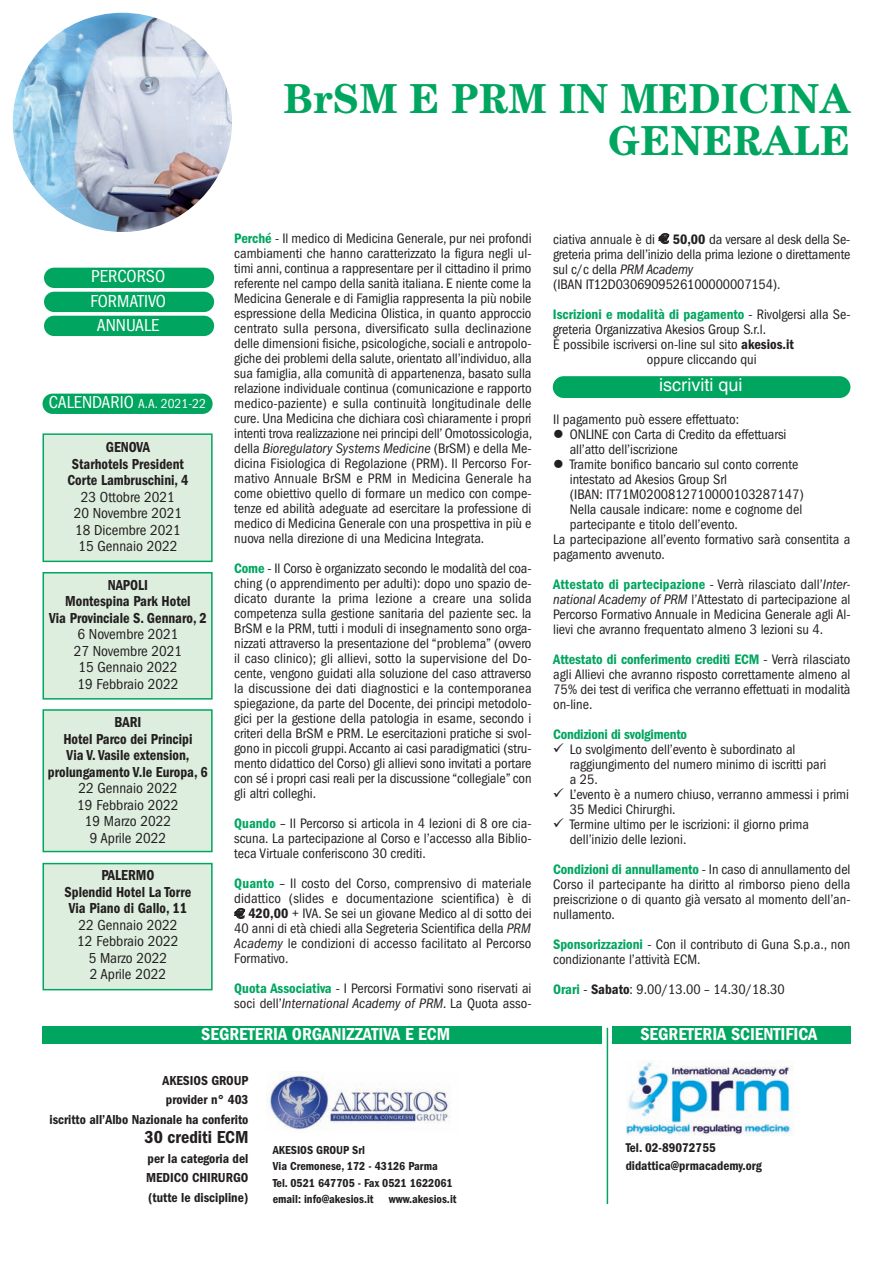
<style>
.page{position:relative;width:893px;height:1263px;background:#fff}
.page>*{position:absolute;margin:0;border:0;box-sizing:border-box;transform-origin:0 0}
.t1{font:700 42px/42px "Century";color:#00a65f;text-align:right}
.t2{font:600 condensed 18px "Franklin Gothic";color:#fff}
.t3{font:condensed 18px/24px "Franklin Gothic";color:#fff;text-align:center}
.t4{font:600 condensed 18px "Franklin Gothic";color:#231f20}
.t5{font:18px "Helvetica";color:#fff}
.t6{font:600 condensed 15px/16.5px "Franklin Gothic";color:#231f20;text-align:center;scale:.95 1}
.t7{font:condensed 15px/16.5px "Franklin Gothic";color:#231f20;text-align:center}
.t8{font:condensed 14.25px/15px "Franklin Gothic";color:#231f20;text-align:justify}
.t9{font:600 condensed 14.25px "Franklin Gothic";color:#00a65f}
.t10{font:600 condensed 13.5px/19.5px "Franklin Gothic";color:#231f20;text-align:right}
.t11{font:condensed 13.5px "Franklin Gothic";color:#fff}
.t12{font:600 condensed 13.2px/18px "Franklin Gothic";color:#231f20}
.t13{font:600 condensed 12px/16.5px "Franklin Gothic";color:#231f20}
.s1{font-size:18px}
.s2{font-weight:600;color:#00a65f}
.s3{font-style:italic}
.s4{font-family:"Euro Sans";font-weight:700;font-stretch:normal}
.s5{font-weight:600}
.s6{font-weight:400;color:#231f20}
</style>
<div class="page">
<img style="left:267px;top:1074px;width:183px;height:56px">
<div style="left:43px;top:1026px;width:559px;height:18px;background:#00a65f"></div>
<hr style="left:607px;top:1028px;width:1px;height:176px;background:#00a65f">
<div style="left:612px;top:1026px;width:238px;height:18px;background:#00a65f"></div>
<div style="left:44px;top:435px;width:167px;height:126px;background:#deeede"></div>
<div style="left:43px;top:433px;width:170px;height:129px;border:2px solid #00a65f"></div>
<div style="left:44px;top:573px;width:167px;height:125px;background:#deeede"></div>
<div style="left:43px;top:572px;width:170px;height:127px;border:2px solid #00a65f"></div>
<div style="left:44px;top:711px;width:167px;height:140px;background:#deeede"></div>
<div style="left:43px;top:709px;width:170px;height:143px;border:2px solid #00a65f"></div>
<img style="left:626px;top:1061px;width:167px;height:75px">
<div style="left:44px;top:864px;width:167px;height:125px;background:#deeede"></div>
<div style="left:43px;top:863px;width:170px;height:127px;border:2px solid #00a65f"></div>
<div style="left:553px;top:376px;width:297px;height:22px;background:#00a65f;border-radius:11px"></div>
<img style="left:13px;top:13px;width:219px;height:219px;border-radius:50%">
<div style="left:44px;top:268px;width:170px;height:20px;background:#00a65f;border-radius:10px"></div>
<div style="left:44px;top:292px;width:170px;height:20px;background:#00a65f;border-radius:10px"></div>
<div style="left:44px;top:316px;width:170px;height:20px;background:#00a65f;border-radius:10px"></div>
<div style="left:43px;top:394px;width:170px;height:20px;background:#00a65f;border-radius:10px"></div>
<h1 class="t1" style="left:284px;top:81px;width:568px">BrSM E PRM IN MEDICINA<br>GENERALE</h1>
<p class="t3" style="left:91px;top:266px;width:77px">PERCORSO<br>FORMATIVO<br>ANNUALE</p>
<p class="t11" style="left:49px;top:399px;width:159px"><span class="s1">CALENDARIO</span> A.A. 2021-22</p>
<p class="t6" style="left:67px;top:440px;width:129px">GENOVA<br>Starhotels President<br>Corte Lambruschini, 4</p>
<p class="t7" style="left:74px;top:489px;width:110px">23 Ottobre 2021<br>20 Novembre 2021<br>18 Dicembre 2021<br>15 Gennaio 2022</p>
<p class="t6" style="left:49px;top:578px;width:168px">NAPOLI<br>Montespina Park Hotel<br>Via Provinciale S. Gennaro, 2</p>
<p class="t7" style="left:74px;top:627px;width:110px">6 Novembre 2021<br>27 Novembre 2021<br>15 Gennaio 2022<br>19 Febbraio 2022</p>
<p class="t6" style="left:48px;top:715px;width:170px">BARI<br>Hotel Parco dei Principi<br>Via V. Vasile extension, prolungamento V.le Europa, 6</p>
<p class="t7" style="left:77px;top:781px;width:103px">22 Gennaio 2022<br>19 Febbraio 2022<br>19 Marzo 2022<br>9 Aprile 2022</p>
<p class="t6" style="left:65px;top:868px;width:135px">PALERMO<br>Splendid Hotel La Torre<br>Via Piano di Gallo, 11</p>
<p class="t7" style="left:77px;top:918px;width:103px">22 Gennaio 2022<br>12 Febbraio 2022<br>5 Marzo 2022<br>2 Aprile 2022</p>
<p class="t8" style="left:234px;top:232px;width:299px"><span class="s2">Perché</span> - Il medico di Medicina Generale, pur nei profondi cambiamenti che hanno caratterizzato la figura negli ul&shy;timi anni, continua a rappresentare per il cittadino il primo referente nel campo della sanità italiana. E niente come la Medicina Generale e di Famiglia rappresenta la più nobile espressione della Medicina Olistica, in quanto approccio centrato sulla persona, diversificato sulla declinazione delle dimensioni fisiche, psicologiche, sociali e antropolo&shy;giche dei problemi della salute, orientato all’individuo, alla sua famiglia, alla comunità di appartenenza, basato sulla relazione individuale continua (comunicazione e rapporto medico-paziente) e sulla continuità longitudinale delle cure. Una Medicina che dichiara così chiaramente i propri intenti trova realizzazione nei principi dell’ Omotossicologia, della <span class="s3">Bioregulatory Systems Medicine</span> (BrSM) e della Me&shy;dicina Fisiologica di Regolazione (PRM). Il Percorso For&shy;mativo Annuale BrSM e PRM in Medicina Generale ha come obiettivo quello di formare un medico con compe&shy;tenze ed abilità adeguate ad esercitare la professione di medico di Medicina Generale con una prospettiva in più e nuova nella direzione di una Medicina Integrata.</p>
<p class="t8" style="left:234px;top:562px;width:299px"><span class="s2">Come</span> - Il Corso è organizzato secondo le modalità del coa&shy;ching (o apprendimento per adulti): dopo uno spazio de&shy;dicato durante la prima lezione a creare una solida competenza sulla gestione sanitaria del paziente sec. la BrSM e la PRM, tutti i moduli di insegnamento sono orga&shy;nizzati attraverso la presentazione del “problema” (ovvero il caso clinico); gli allievi, sotto la supervisione del Do&shy;cente, vengono guidati alla soluzione del caso attraverso la discussione dei dati diagnostici e la contemporanea spiegazione, da parte del Docente, dei principi metodolo&shy;gici per la gestione della patologia in esame, secondo i criteri della BrSM e PRM. Le esercitazioni pratiche si svol&shy;gono in piccoli gruppi.Accanto ai casi paradigmatici (stru&shy;mento didattico del Corso) gli allievi sono invitati a portare con sé i propri casi reali per la discussione “collegiale” con gli altri colleghi.</p>
<p class="t8" style="left:234px;top:817px;width:299px"><span class="s2">Quando</span> – Il Percorso si articola in 4 lezioni di 8 ore cia&shy;scuna. La partecipazione al Corso e l’accesso alla Biblio&shy;teca Virtuale conferiscono 30 crediti.</p>
<p class="t8" style="left:234px;top:877px;width:299px"><span class="s2">Quanto</span> – Il costo del Corso, comprensivo di materiale didattico (slides e documentazione scientifica) è di <span class="s4">€</span> <span class="s5">420,00</span> + IVA. Se sei un giovane Medico al di sotto dei 40 anni di età chiedi alla Segreteria Scientifica della <span class="s3">PRM Academy</span> le condizioni di accesso facilitato al Percorso Formativo.</p>
<p class="t8" style="left:234px;top:982px;width:299px"><span class="s2">Quota Associativa</span> - I Percorsi Formativi sono riservati ai soci dell’<span class="s3">International Academy of PRM.</span> La Quota asso-</p>
<p class="t8" style="left:553px;top:233px;width:299px;text-align:left">ciativa annuale è di <span class="s4">€</span> <span class="s5">50,00</span> da versare al desk della Se&shy;greteria prima dell’inizio della prima lezione o direttamente sul c/c della <span class="s3">PRM Academy<br></span>(IBAN IT12D0306909526100000007154).</p>
<p class="t9" style="left:553px;top:309px;width:299px">Iscrizioni e modalità di pagamento <span class="s6">- Rivolgersi alla Se-</span></p>
<p class="t8" style="left:553px;top:323px;width:215px">greteria Organizzativa Akesios Group S.r.l.</p>
<p class="t8" style="left:553px;top:338px;width:242px">È possibile iscriversi on-line sul sito <span class="s5">akesios.it</span></p>
<p class="t8" style="left:647px;top:353px;width:111px">oppure cliccando qui</p>
<p class="t5" style="left:659px;top:378px;width:85px">iscriviti qui</p>
<p class="t8" style="left:553px;top:413px;width:187px">Il pagamento può essere effettuato:</p>
<p class="t8" style="left:570px;top:428px;width:218px">ONLINE con Carta di Credito da effettuarsi</p>
<p class="t8" style="left:570px;top:443px;width:110px">all’atto dell’iscrizione</p>
<p class="t8" style="left:570px;top:458px;width:230px">Tramite bonifico bancario sul conto corrente</p>
<p class="t8" style="left:570px;top:473px;width:159px">intestato ad Akesios Group Srl</p>
<p class="t8" style="left:570px;top:488px;width:235px">(IBAN: IT71M0200812710000103287147)</p>
<p class="t8" style="left:570px;top:503px;width:234px">Nella causale indicare: nome e cognome del</p>
<p class="t8" style="left:570px;top:518px;width:170px">partecipante e titolo dell’evento.</p>
<p class="t8" style="left:553px;top:533px;width:299px">La partecipazione all’evento formativo sarà consentita a</p>
<p class="t8" style="left:553px;top:548px;width:113px">pagamento avvenuto.</p>
<p class="t8" style="left:553px;top:578px;width:299px"><span class="s2">Attestato di partecipazione</span> - Verrà rilasciato dall’<span class="s3">Inter&shy;national Academy of PRM</span> l’Attestato di partecipazione al Percorso Formativo Annuale in Medicina Generale agli Al&shy;lievi che avranno frequentato almeno 3 lezioni su 4.</p>
<p class="t8" style="left:553px;top:653px;width:299px"><span class="s2">Attestato di conferimento crediti ECM</span> - Verrà rilasciato agli Allievi che avranno risposto correttamente almeno al 75% dei test di verifica che verranno effettuati in modalità on-line.</p>
<p class="t9" style="left:553px;top:729px;width:135px">Condizioni di svolgimento</p>
<p class="t8" style="left:570px;top:743px;width:281px;text-align:left">Lo svolgimento dell’evento è subordinato al raggiungimento del numero minimo di iscritti pari<br>a 25.<br>L’evento è a numero chiuso, verranno ammessi i primi 35 Medici Chirurghi.<br>Termine ultimo per le iscrizioni: il giorno prima dell’inizio delle lezioni.</p>
<p class="t8" style="left:553px;top:863px;width:299px"><span class="s2">Condizioni di annullamento</span> - In caso di annullamento del Corso il partecipante ha diritto al rimborso pieno della preiscrizione o di quanto già versato al momento dell’an&shy;nullamento.</p>
<p class="t8" style="left:553px;top:938px;width:299px"><span class="s2">Sponsorizzazioni</span> - Con il contributo di Guna S.p.a., non condizionante l’attività ECM.</p>
<p class="t8" style="left:553px;top:983px;width:233px"><span class="s2">Orari</span> - <span class="s5">Sabato</span>: 9.00/13.00 – 14.30/18.30</p>
<p class="t2" style="left:201px;top:1028px;width:250px">SEGRETERIA ORGANIZZATIVA E ECM</p>
<p class="t10" style="left:49px;top:1072px;width:201px">AKESIOS GROUP<br>provider n° 403<br>iscritto all’Albo Nazionale ha conferito</p>
<p class="t4" style="left:145px;top:1131px;width:105px">30 crediti ECM</p>
<p class="t10" style="left:146px;top:1150px;width:104px;text-align:justify">per la categoria del MEDICO CHIRURGO (tutte le discipline)</p>
<p class="t13" style="left:273px;top:1143px;width:182px">AKESIOS GROUP Srl<br>Via Cremonese, 172 - 43126 Parma<br>Tel. 0521 647705 - Fax 0521 1622061 email: info@akesios.it</p>
<p class="t13" style="left:389px;top:1192px;width:69px">www.akesios.it</p>
<p class="t2" style="left:640px;top:1028px;width:179px">SEGRETERIA SCIENTIFICA</p>
<p class="t12" style="left:626px;top:1140px;width:138px">Tel. 02-89072755 didattica@prmacademy.org</p>
</div>
